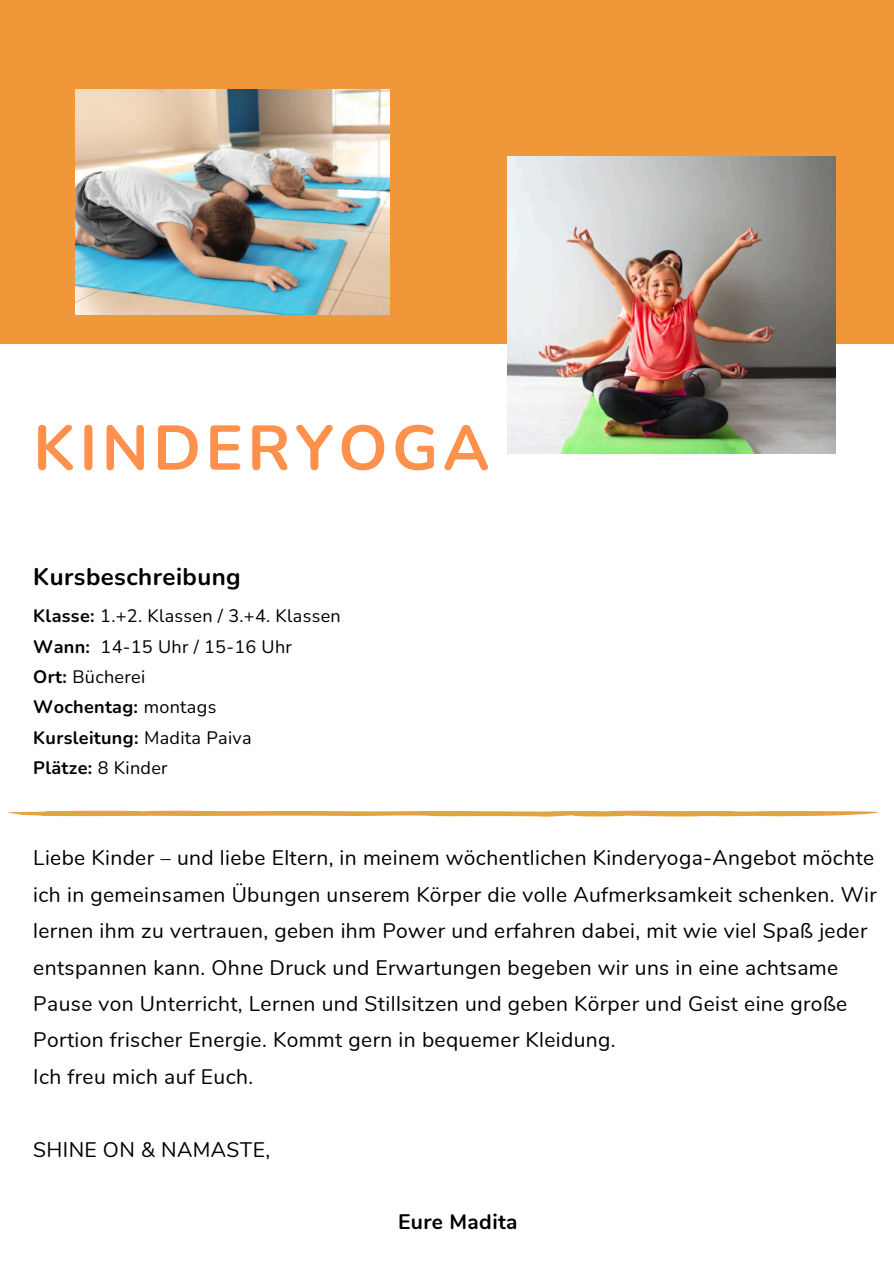
<style>
.page{position:relative;width:894px;height:1264px;background:#fff}
.page>*{position:absolute;margin:0;border:0;box-sizing:border-box;transform-origin:0 0}
.t1{font:700 62.85px "Nunito";letter-spacing:.07em;color:#ff914d}
.t2{font:700 24px "Nunito";letter-spacing:.02em;color:#000}
.t3{font:21px/36.5px "Nunito";letter-spacing:.02em;color:#000}
.t4{font:700 21px "Nunito";letter-spacing:.02em;color:#000}
.t5{font:18px/30.3px "Nunito";letter-spacing:.02em;color:#000}
.s1{font-weight:700}
</style>
<div class="page">
<div style="left:0;top:0;width:893px;height:344px;background:#f0973a"></div>
<img style="left:507px;top:156px;width:327px;height:297px">
<img style="left:76px;top:89px;width:313px;height:225px">
<svg style="left:7px;top:810px;width:871px;height:6px"></svg>
<h1 class="t1" style="left:33px;top:404px;width:457px">KINDERYOGA</h1>
<p class="t2" style="left:33px;top:560px;width:209px">Kursbeschreibung</p>
<p class="t5" style="left:33px;top:600px;width:309px"><span class="s1">Klasse:</span> 1.+2. Klassen / 3.+4. Klassen<br><span class="s1">Wann:</span> 14-15 Uhr / 15-16 Uhr<br><span class="s1">Ort:</span> Bücherei<br><span class="s1">Wochentag:</span> montags<br><span class="s1">Kursleitung:</span> Madita Paiva<br><span class="s1">Plätze:</span> 8 Kinder</p>
<p class="t3" style="left:33px;top:838px;width:844px">Liebe Kinder – und liebe Eltern, in meinem wöchentlichen Kinderyoga-Angebot möchte ich in gemeinsamen Übungen unserem Körper die volle Aufmerksamkeit schenken. Wir lernen ihm zu vertrauen, geben ihm Power und erfahren dabei, mit wie viel Spaß jeder entspannen kann. Ohne Druck und Erwartungen begeben wir uns in eine achtsame Pause von Unterricht, Lernen und Stillsitzen und geben Körper und Geist eine große Portion frischer Energie. Kommt gern in bequemer Kleidung.<br>Ich freu mich auf Euch.</p>
<p class="t3" style="left:33px;top:1129px;width:238px">SHINE ON &amp; NAMASTE,</p>
<p class="t4" style="left:398px;top:1206px;width:121px">Eure Madita</p>
</div>
